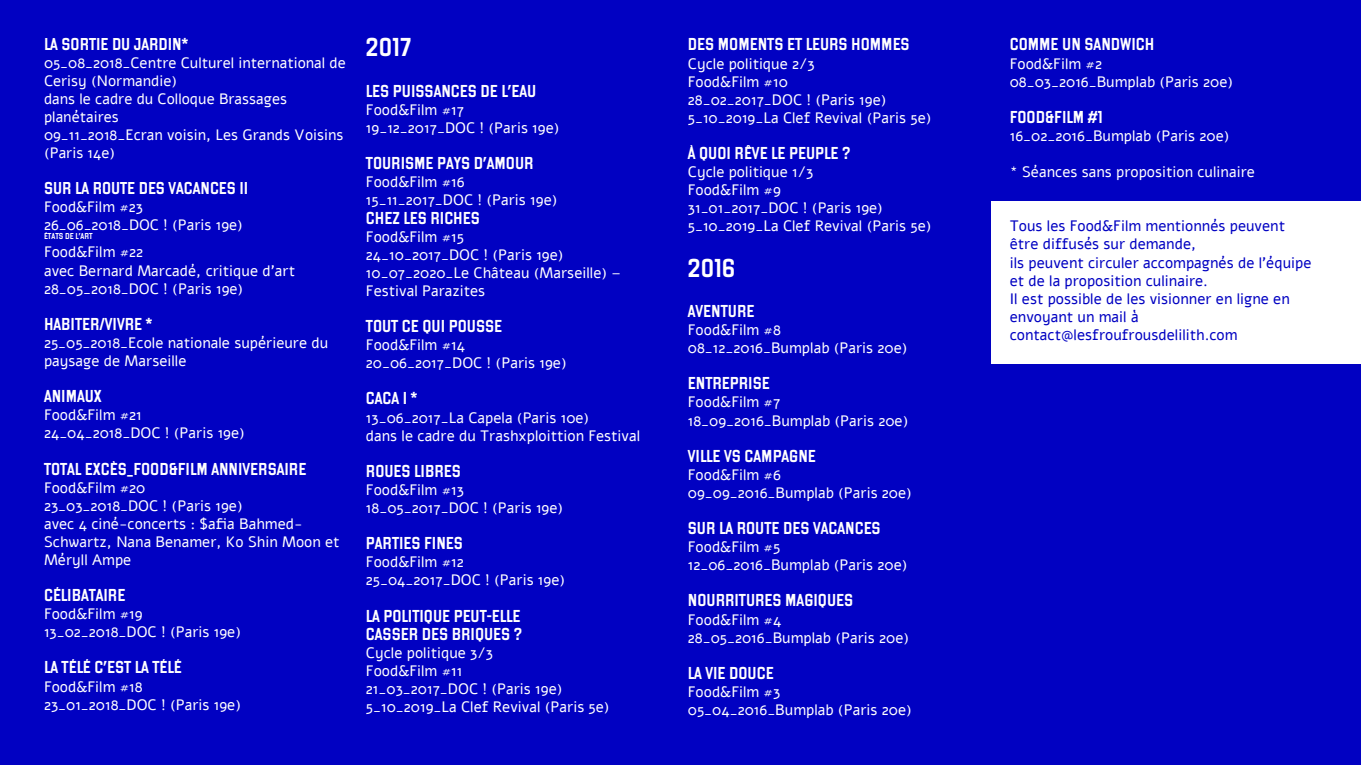
<style>
.page{position:relative;width:1361px;height:765px;background:#fff}
.page>*{position:absolute;margin:0;border:0;box-sizing:border-box;transform-origin:0 0}
.t1{font:22.58px "Basalte Fond";color:#fff}
.t2{font:15.08px/18.1px "Alef";color:#fff}
.t3{font:15.08px/18.1px "Basalte Fond";color:#fff;text-align:right}
.t4{font:15.08px/18.1px "Alef";color:#0101c2}
.t5{font:15px/18px "Alef";color:#fff}
.t6{font:15px "Basalte Fond";color:#fff}
.t7{font:7.5px "Basalte Fond";color:#fff}
</style>
<div class="page">
<div style="left:0;top:0;width:1360px;height:765px;background:#0101c2"></div>
<div style="left:991px;top:201px;width:369px;height:162px;background:#fff"></div>
<p class="t6" style="left:44px;top:36px;width:145px">LA SORTIE DU JARDI N*</p>
<p class="t5" style="left:44px;top:54px;width:303px">05_08_2018_Centre Culturel international de<br>Cerisy (Normandie)<br>dans le cadre du Colloque Brassages planétaires<br>09_11_2018_Ecran voisin, Les Grands Voisins (Paris 14e)</p>
<p class="t6" style="left:44px;top:180px;width:200px">SUR LA ROUTE DES VACANCES II</p>
<p class="t5" style="left:44px;top:198px;width:200px">Food&amp;Film #23<br>26_06_2018_DOC ! (Paris 19e)</p>
<p class="t7" style="left:44px;top:232px;width:50px">ÉTATS DE L’ART</p>
<p class="t2" style="left:44px;top:243px;width:252px">Food&amp;Film #22<br>avec Bernard Marcadé, critique d’art<br>28_05_2018_DOC ! (Paris 19e)</p>
<p class="t3" style="left:44px;top:315px;width:110px">HABITER/VIVRE *</p>
<p class="t2" style="left:44px;top:334px;width:286px">25_05_2018_Ecole nationale supérieure du paysage de Marseille</p>
<p class="t3" style="left:44px;top:388px;width:59px">ANIMAUX</p>
<p class="t2" style="left:44px;top:406px;width:202px">Food&amp;Film #21<br>24_04_2018_DOC ! (Paris 19e)</p>
<p class="t3" style="left:44px;top:460px;width:208px">TOTAL EXCÈS_FOOD&amp;FILM ANN IVERSA</p>
<p class="t3" style="left:284px;top:460px;width:14px">IRE</p>
<p class="t2" style="left:44px;top:478px;width:297px">Food&amp;Film #20<br>23_03_2018_DOC ! (Paris 19e)<br>avec 4 ciné-concerts : $afia Bahmed-<br>Schwartz, Nana Benamer, Ko Shin Moon et<br>Méryll Ampe</p>
<p class="t3" style="left:44px;top:587px;width:83px">CÉLIBATAI RE</p>
<p class="t2" style="left:44px;top:605px;width:199px">Food&amp;Film #19<br>13_02_2018_DOC ! (Paris 19e)</p>
<p class="t3" style="left:44px;top:659px;width:139px">LA TÉLÉ C’EST LA TÉLÉ</p>
<p class="t2" style="left:44px;top:677px;width:199px">Food&amp;Film #18<br>23_01_2018_DOC ! (Paris 19e)</p>
<h1 class="t1" style="left:366px;top:35px;width:47px">2017</h1>
<p class="t3" style="left:366px;top:82px;width:170px">LES PUI SSANCES DE L’EAU</p>
<p class="t2" style="left:366px;top:101px;width:195px">Food&amp;Film #17<br>19_12_2017_DOC ! (Paris 19e)</p>
<p class="t3" style="left:366px;top:155px;width:139px">TOU RI SM E PAYS D’AMOU</p>
<p class="t3" style="left:524px;top:155px;width:11px">R</p>
<p class="t2" style="left:366px;top:173px;width:193px">Food&amp;Film #16<br>15_11_2017_DOC ! (Paris 19e)</p>
<p class="t3" style="left:366px;top:209px;width:115px">CHEZ LES RICHES</p>
<p class="t2" style="left:366px;top:227px;width:256px">Food&amp;Film #15<br>24_10_2017_DOC ! (Paris 19e)<br>10_07_2020_Le Château (Marseille) –<br>Festival Parazites</p>
<p class="t3" style="left:366px;top:317px;width:10px">TOUT</p>
<p class="t3" style="left:402px;top:317px;width:57px">CE QUI POU</p>
<p class="t3" style="left:476px;top:317px;width:28px">SSE</p>
<p class="t2" style="left:366px;top:336px;width:202px">Food&amp;Film #14<br>20_06_2017_DOC ! (Paris 19e)</p>
<p class="t3" style="left:366px;top:390px;width:53px">CACA I *</p>
<p class="t2" style="left:366px;top:408px;width:276px">13_06_2017_La Capela (Paris 10e)<br>dans le cadre du Trashxploittion Festival</p>
<p class="t3" style="left:366px;top:462px;width:96px">ROUES LIBRES</p>
<p class="t2" style="left:366px;top:481px;width:199px">Food&amp;Film #13<br>18_05_2017_DOC ! (Paris 19e)</p>
<p class="t3" style="left:366px;top:535px;width:99px">PARTI ES FI NES</p>
<p class="t2" style="left:366px;top:553px;width:201px">Food&amp;Film #12<br>25_04_2017_DOC ! (Paris 19e)</p>
<p class="t3" style="left:366px;top:607px;width:25px">LA POLITI</p>
<p class="t3" style="left:366px;top:607px;width:158px">QUE PEUT-ELLE<br>CASSER DES BRIQUES ?</p>
<p class="t2" style="left:366px;top:644px;width:245px">Cycle politique 3/3<br>Food&amp;Film #11<br>21_03_2017_DOC ! (Paris 19e)<br>5_10_2019_La Clef Revival (Paris 5e)</p>
<p class="t3" style="left:688px;top:36px;width:41px">DES MOM</p>
<p class="t3" style="left:749px;top:36px;width:113px">ENTS ET LEURS HOMM</p>
<p class="t3" style="left:892px;top:36px;width:19px">ES</p>
<p class="t2" style="left:688px;top:54px;width:245px">Cycle politique 2/3<br>Food&amp;Film #10<br>28_02_2017_DOC ! (Paris 19e)<br>5_10_2019_La Clef Revival (Paris 5e)</p>
<p class="t3" style="left:688px;top:144px;width:29px">À QUOI</p>
<p class="t3" style="left:734px;top:144px;width:117px">RÊVE LE PEUPLE ?</p>
<p class="t2" style="left:688px;top:163px;width:245px">Cycle politique 1/3<br>Food&amp;Film #9<br>31_01_2017_DOC ! (Paris 19e)<br>5_10_2019_La Clef Revival (Paris 5e)</p>
<h1 class="t1" style="left:688px;top:255px;width:49px">2016</h1>
<p class="t3" style="left:688px;top:302px;width:68px">AVENTU RE</p>
<p class="t2" style="left:688px;top:321px;width:221px">Food&amp;Film #8<br>08_12_2016_Bumplab (Paris 20e)</p>
<p class="t3" style="left:688px;top:375px;width:83px">ENTREPRISE</p>
<p class="t2" style="left:688px;top:393px;width:222px">Food&amp;Film #7<br>18_09_2016_Bumplab (Paris 20e)</p>
<p class="t3" style="left:688px;top:447px;width:130px">VILLE VS CAMPAGNE</p>
<p class="t2" style="left:688px;top:466px;width:226px">Food&amp;Film #6<br>09_09_2016_Bumplab (Paris 20e)</p>
<p class="t3" style="left:688px;top:519px;width:194px">SUR LA ROUTE DES VACANCES</p>
<p class="t2" style="left:688px;top:538px;width:221px">Food&amp;Film #5<br>12_06_2016_Bumplab (Paris 20e)</p>
<p class="t3" style="left:688px;top:592px;width:167px">NOURRITURES MAGIQUES</p>
<p class="t2" style="left:688px;top:610px;width:223px">Food&amp;Film #4<br>28_05_2016_Bumplab (Paris 20e)</p>
<p class="t3" style="left:688px;top:664px;width:51px">LA VIE DOU</p>
<p class="t3" style="left:757px;top:664px;width:18px">CE</p>
<p class="t2" style="left:688px;top:683px;width:225px">Food&amp;Film #3<br>05_04_2016_Bumplab (Paris 20e)</p>
<p class="t3" style="left:1009px;top:36px;width:20px">COMM</p>
<p class="t3" style="left:1050px;top:36px;width:103px">E UN SANDWI CH</p>
<p class="t2" style="left:1009px;top:54px;width:225px">Food&amp;Film #2<br>08_03_2016_Bumplab (Paris 20e)</p>
<p class="t3" style="left:1009px;top:108px;width:18px">FOOD</p>
<p class="t3" style="left:1045px;top:108px;width:25px">&amp;FILM</p>
<p class="t3" style="left:1087px;top:108px;width:16px">#1</p>
<p class="t2" style="left:1009px;top:127px;width:221px">16_02_2016_Bumplab (Paris 20e)</p>
<p class="t2" style="left:1009px;top:163px;width:247px">* Séances sans proposition culinaire</p>
<p class="t4" style="left:1009px;top:217px;width:303px">Tous les Food&amp;Film mentionnés peuvent être diffusés sur demande,<br>ils peuvent circuler accompagnés de l’équipe et de la proposition culinaire.<br>Il est possible de les visionner en ligne en envoyant un mail à contact@lesfroufrousdelilith.com</p>
</div>
